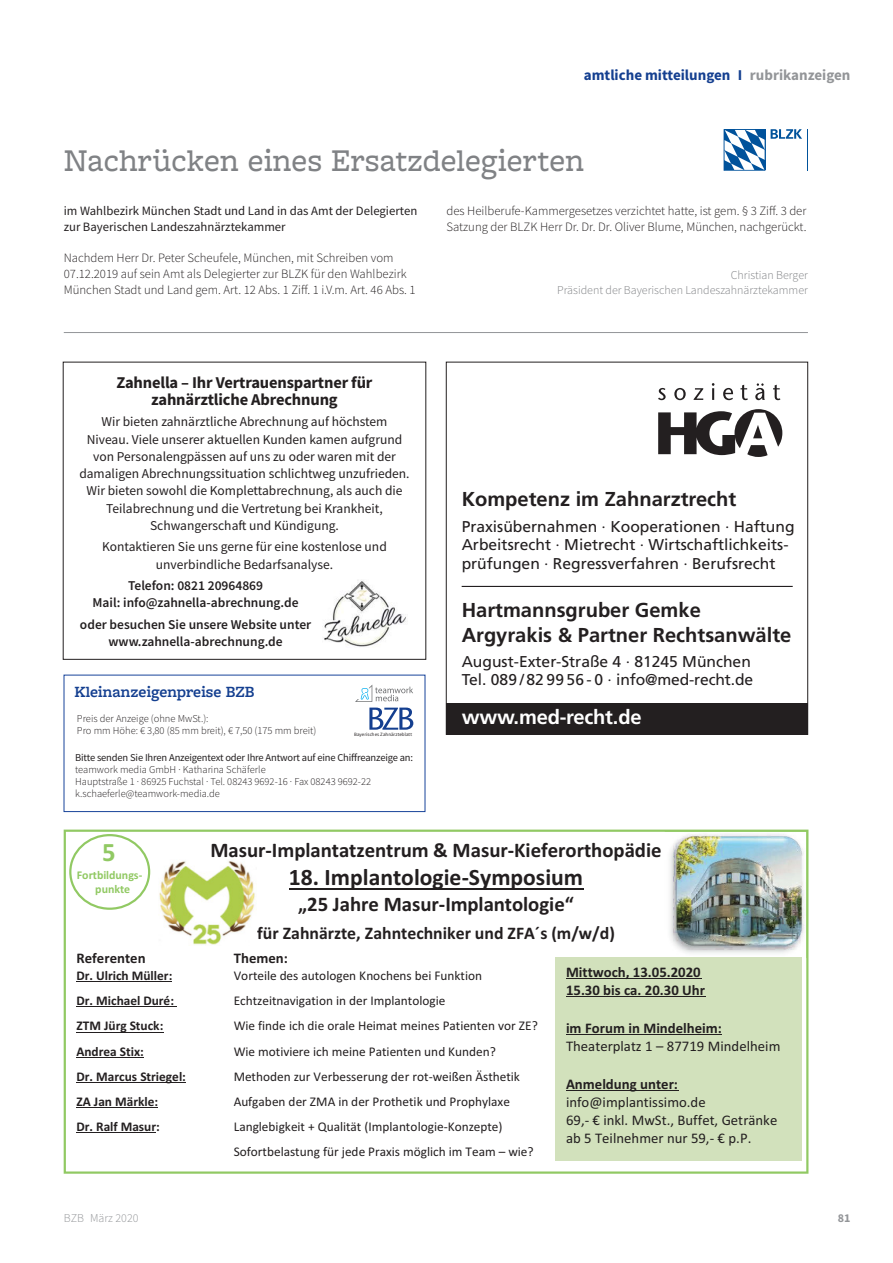
<style>
.page{position:relative;width:893px;height:1263px;background:#fff}
.page>*{position:absolute;margin:0;border:0;box-sizing:border-box;transform-origin:0 0}
.t1{font:500 33px "Freight Macro Pro";color:#808285}
.t2{font:700 26.7px "Calibri";color:#91c963}
.t3{font:700 23.55px "Calibri";color:#231f20}
.t4{font:700 20.85px "Calibri";color:#231f20}
.t5{font:700 20.1px/24.2px "Frutiger";color:#231f20}
.t6{font:700 20.1px "Frutiger";letter-spacing:-.01em;color:#fff}
.t7{font:700 17.7px "Calibri";color:#231f20}
.t8{font:700 16.5px/17.2px "Source Sans Pro";letter-spacing:-.01em;color:#231f20;text-align:center}
.t9{font:600 16.35px "Freight Macro Pro";color:#143f90}
.t10{font:15.6px/18.8px "Frutiger";color:#231f20}
.t11{font:700 15px "Source Sans Pro";color:#143f90}
.t12{font:14.7px/18px "Calibri";color:#231f20}
.t13{font:700 14.7px/18.1px "Calibri";letter-spacing:.005em;color:#231f20}
.t14{font:13.5px/17.2px "Source Sans Pro";color:#231f20;text-align:center}
.t15{font:600 13.5px/17.2px "Source Sans Pro";color:#231f20;text-align:center}
.t16{font:13.35px/25.2px "Calibri";color:#231f20}
.t17{font:700 13.35px "Calibri";color:#231f20}
.t18{font:300 12.75px/15.8px "Source Sans Pro";color:#231f20}
.t19{font:12.75px/15.8px "Source Sans Pro";color:#231f20}
.t20{font:300 12px/15px "Source Sans Pro";color:#808285;text-align:right}
.t21{font:300 12px "Source Sans Pro";color:#939598}
.t22{font:700 12px "Source Sans Pro";color:#939598}
.t23{font:700 11.85px/14.7px "Calibri";color:#91c963;text-align:center}
.t24{font:300 10.5px/12px "Source Sans Pro";color:#231f20}
.t25{font:10.5px "Source Sans Pro";letter-spacing:-.015em;color:#231f20}
.t26{font:4.95px "Source Sans Pro";letter-spacing:.02em;color:#231f20}
.s1{color:#939598}
</style>
<div class="page">
<svg style="left:448px;top:383px;width:358px;height:350px"></svg>
<div style="left:446px;top:362px;width:362px;height:373px;border:1px solid #231f20"></div>
<div style="left:64px;top:675px;width:361px;height:137px;border:1px solid #18449a"></div>
<svg style="left:355px;top:685px;width:58px;height:45px"></svg>
<img style="left:323px;top:580px;width:83px;height:67px">
<hr style="left:807px;top:129px;width:1px;height:42px;background:#00529b">
<svg style="left:771px;top:129px;width:31px;height:10px"></svg>
<svg style="left:724px;top:129px;width:41px;height:42px"></svg>
<svg style="left:64px;top:829px;width:744px;height:345px"></svg>
<hr style="left:289px;top:888px;width:294px;height:1px;background:#231f20">
<hr style="left:76px;top:981px;width:96px;height:1px;background:#231f20">
<hr style="left:76px;top:1006px;width:101px;height:1px;background:#231f20">
<hr style="left:76px;top:1032px;width:88px;height:1px;background:#231f20">
<hr style="left:76px;top:1057px;width:68px;height:1px;background:#231f20">
<hr style="left:76px;top:1082px;width:110px;height:1px;background:#231f20">
<hr style="left:76px;top:1107px;width:82px;height:1px;background:#231f20">
<hr style="left:76px;top:1132px;width:80px;height:1px;background:#231f20">
<img style="left:158px;top:859px;width:98px;height:86px">
<div style="left:70px;top:835px;width:79px;height:74px;background:#fff;border-radius:50%"></div>
<div style="left:69px;top:834px;width:81px;height:76px;border:2px solid #91c963;border-radius:50%"></div>
<div style="left:555px;top:957px;width:247px;height:203px;background:#d2e1bc"></div>
<hr style="left:566px;top:978px;width:135px;height:1px;background:#231f20">
<hr style="left:566px;top:996px;width:139px;height:1px;background:#231f20">
<hr style="left:566px;top:1034px;width:156px;height:1px;background:#231f20">
<hr style="left:566px;top:1090px;width:112px;height:1px;background:#231f20">
<img style="left:664px;top:831px;width:144px;height:127px">
<img style="left:664px;top:957px;width:138px;height:1px">
<hr style="left:64px;top:332px;width:744px;height:1px;background:#939598">
<p class="t11" style="left:584px;top:69px;width:268px">amtliche mitteilungen I <span class="s1">rubrikanzeigen</span></p>
<h1 class="t1" style="left:64px;top:150px;width:522px">Nachrücken eines Ersatzdelegierten</h1>
<p class="t19" style="left:64px;top:204px;width:355px">im Wahlbezirk München Stadt und Land in das Amt der Delegierten zur Bayerischen Landeszahnärztekammer</p>
<p class="t18" style="left:64px;top:251px;width:353px">Nachdem Herr Dr. Peter Scheufele, München, mit Schreiben vom<br>07.12.2019 auf sein Amt als Delegierter zur BLZK für den Wahlbezirk<br>München Stadt und Land gem. Art. 12 Abs. 1 Ziff. 1 i.V.m. Art. 46 Abs. 1</p>
<p class="t18" style="left:446px;top:204px;width:362px">des Heilberufe-Kammergesetzes verzichtet hatte, ist gem. § 3 Ziff. 3 der<br>Satzung der BLZK Herr Dr. Dr. Dr. Oliver Blume, München, nachgerückt.</p>
<p class="t20" style="left:557px;top:269px;width:252px">Christian Berger<br>Präsident der Bayerischen Landeszahnärztekammer</p>
<p class="t8" style="left:116px;top:375px;width:257px">Zahnella – Ihr Vertrauenspartner für zahnärztliche Abrechnung</p>
<p class="t14" style="left:79px;top:414px;width:332px">Wir bieten zahnärztliche Abrechnung auf höchstem Niveau. Viele unserer aktuellen Kunden kamen aufgrund von Personalengpässen auf uns zu oder waren mit der damaligen Abrechnungssituation schlichtweg unzufrieden.<br>Wir bieten sowohl die Komplettabrechnung, als auch die Teilabrechnung und die Vertretung bei Krankheit, Schwangerschaft und Kündigung.</p>
<p class="t14" style="left:102px;top:540px;width:286px">Kontaktieren Sie uns gerne für eine kostenlose und unverbindliche Bedarfsanalyse.</p>
<p class="t15" style="left:93px;top:578px;width:208px">Telefon: 0821 20964869<br>Mail: info@zahnella-abrechnung.de</p>
<p class="t15" style="left:80px;top:617px;width:233px">oder besuchen Sie unsere Website unter www.zahnella-abrechnung.de</p>
<p class="t9" style="left:74px;top:686px;width:182px">Kleinanzeigenpreise BZB</p>
<p class="t24" style="left:77px;top:713px;width:241px">Preis der Anzeige (ohne MwSt.):<br>Pro mm Höhe: € 3,80 (85 mm breit), € 7,50 (175 mm breit)</p>
<p class="t26" style="left:354px;top:733px;width:60px">Bayerisches Zahnärzteblatt</p>
<p class="t25" style="left:75px;top:753px;width:339px">Bitte senden Sie Ihren Anzeigentext oder Ihre Antwort auf eine Chiffreanzeige an:</p>
<p class="t24" style="left:75px;top:764px;width:297px">teamwork media GmbH · Katharina Schäferle<br>Hauptstraße 1 · 86925 Fuchstal · Tel. 08243 9692-16 · Fax 08243 9692-22 k.schaeferle@teamwork-media.de</p>
<h3 class="t5" style="left:462px;top:489px;width:276px">Kompetenz im Zahnarztrecht</h3>
<p class="t10" style="left:462px;top:518px;width:334px">Praxisübernahmen · Kooperationen · Haftung<br>Arbeitsrecht · Mietrecht · Wirtschaftlichkeits&shy;prüfungen · Regressverfahren · Berufsrecht</p>
<h3 class="t5" style="left:462px;top:600px;width:331px">Hartmannsgruber Gemke<br>Argyrakis &amp; Partner Rechtsanwälte</h3>
<p class="t10" style="left:462px;top:653px;width:293px">August-Exter-Straße 4 · 81245 München<br>Tel. 089 / 82 99 56 - 0 · info@med-recht.de</p>
<h3 class="t6" style="left:462px;top:709px;width:181px">www.med-recht.de</h3>
<h2 class="t2" style="left:102px;top:843px;width:15px">5</h2>
<p class="t23" style="left:77px;top:868px;width:67px">Fortbildungs&shy;punkte</p>
<h3 class="t4" style="left:210px;top:843px;width:453px">Masur-Implantatzentrum &amp; Masur-Kieferorthopädie</h3>
<h3 class="t3" style="left:289px;top:869px;width:296px">18. Implantologie-Symposium</h3>
<h3 class="t4" style="left:298px;top:897px;width:277px">„25 Jahre Masur-Implantologie“</h3>
<h3 class="t7" style="left:257px;top:927px;width:359px">für Zahnärzte, Zahntechniker und ZFA´s (m/w/d)</h3>
<p class="t13" style="left:76px;top:950px;width:71px">Referenten</p>
<p class="t13" style="left:234px;top:950px;width:56px">Themen:</p>
<p class="t17" style="left:76px;top:971px;width:97px">Dr. Ulrich Müller:</p>
<p class="t16" style="left:234px;top:964px;width:250px">Vorteile des autologen Knochens bei Funktion</p>
<p class="t17" style="left:76px;top:996px;width:99px">Dr. Michael Duré:</p>
<p class="t16" style="left:234px;top:989px;width:213px">Echtzeitnavigation in der Implantologie</p>
<p class="t17" style="left:76px;top:1021px;width:88px">ZTM Jürg Stuck:</p>
<p class="t16" style="left:234px;top:1014px;width:306px">Wie finde ich die orale Heimat meines Patienten vor ZE?</p>
<p class="t17" style="left:76px;top:1046px;width:69px">Andrea Stix:</p>
<p class="t16" style="left:234px;top:1040px;width:264px">Wie motiviere ich meine Patienten und Kunden?</p>
<p class="t17" style="left:76px;top:1071px;width:111px">Dr. Marcus Striegel:</p>
<p class="t16" style="left:234px;top:1065px;width:288px">Methoden zur Verbesserung der rot-weißen Ästhetik</p>
<p class="t17" style="left:76px;top:1097px;width:83px">ZA Jan Märkle:</p>
<p class="t16" style="left:234px;top:1090px;width:278px">Aufgaben der ZMA in der Prothetik und Prophylaxe</p>
<p class="t17" style="left:76px;top:1122px;width:85px">Dr. Ralf Masur:</p>
<p class="t16" style="left:234px;top:1115px;width:301px">Langlebigkeit + Qualität (Implantologie-Konzepte)<br>Sofortbelastung für jede Praxis möglich im Team – wie?</p>
<p class="t13" style="left:566px;top:964px;width:140px">Mittwoch, 13.05.2020<br>15.30 bis ca. 20.30 Uhr</p>
<p class="t13" style="left:566px;top:1020px;width:157px">im Forum in Mindelheim:</p>
<p class="t12" style="left:566px;top:1038px;width:216px">Theaterplatz 1 – 87719 Mindelheim</p>
<p class="t13" style="left:566px;top:1076px;width:113px">Anmeldung unter:</p>
<p class="t12" style="left:566px;top:1094px;width:213px">info@implantissimo.de<br>69,- € inkl. MwSt., Buffet, Getränke ab 5 Teilnehmer nur 59,- € p.P.</p>
<p class="t21" style="left:64px;top:1213px;width:76px">BZB März 2020</p>
<p class="t22" style="left:838px;top:1213px;width:14px">81</p>
</div>
